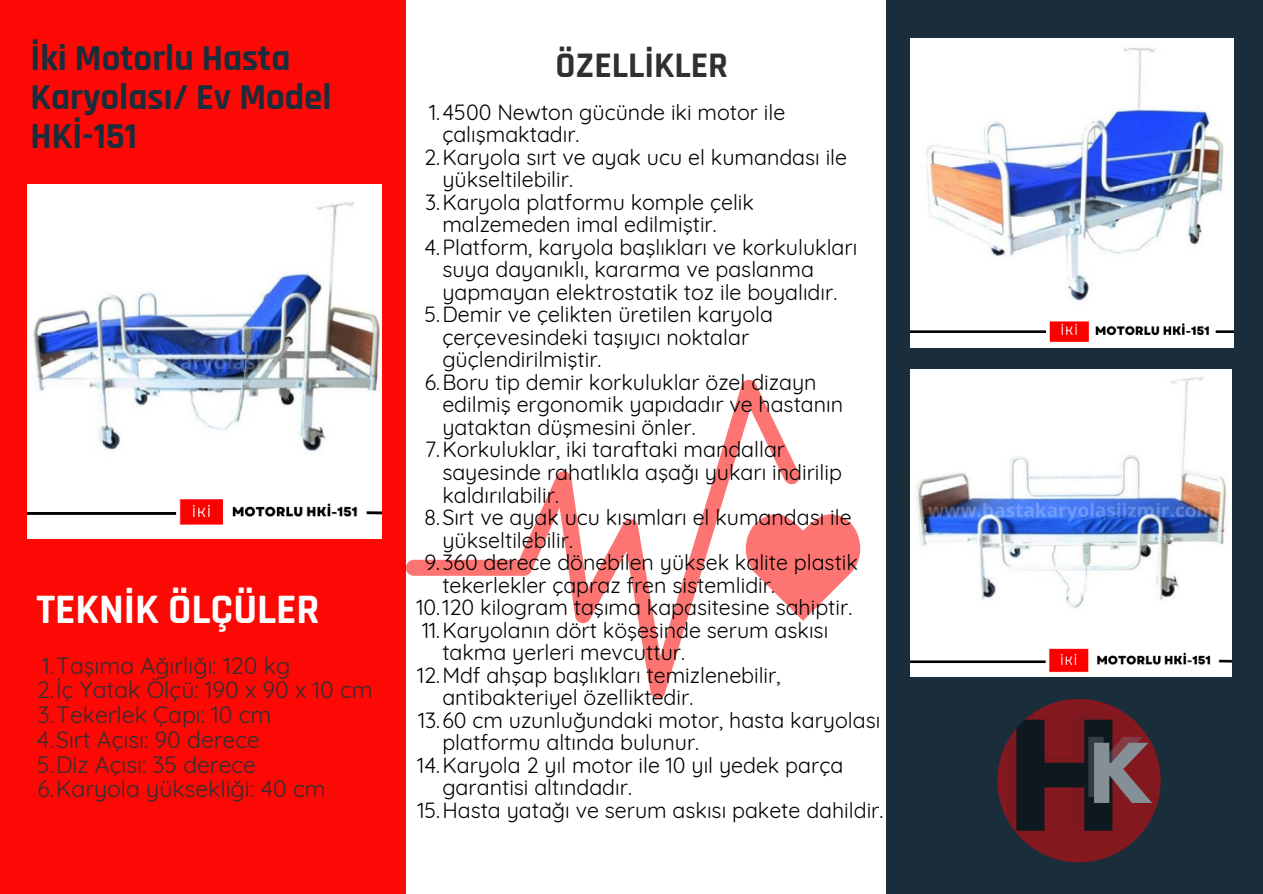
<style>
.page{position:relative;width:1263px;height:894px;background:#fff}
.page>*{position:absolute;margin:0;border:0;box-sizing:border-box;transform-origin:0 0}
.t1{font:700 42.45px "Rajdhani";color:#fff}
.t2{font:700 36.9px/39.3px "Rajdhani";color:#1a2d3b}
.t3{font:700 36.45px "Rajdhani";color:#303030}
.t4{font:22.95px "Quicksand";color:#303030}
.t5{font:21.45px/22.5px "Quicksand";color:#010000}
</style>
<div class="page">
<div style="left:887px;top:0;width:376px;height:893px;background:#1a2d3b"></div>
<div style="left:0;top:0;width:406px;height:893px;background:#fc0805"></div>
<svg style="left:800px;top:514px;width:60px;height:106px"></svg>
<svg style="left:406px;top:379px;width:394px;height:319px"></svg>
<img style="left:997px;top:698px;width:164px;height:164px;border-radius:50%">
<img style="left:28px;top:185px;width:354px;height:353px">
<img style="left:910px;top:38px;width:323px;height:309px">
<img style="left:910px;top:369px;width:322px;height:307px">
<p class="t2" style="left:30px;top:39px;width:261px">İki Motorlu Hasta</p>
<p class="t3" style="left:555px;top:43px;width:174px">ÖZELLİKLER</p>
<p class="t2" style="left:30px;top:78px;width:303px">Karyolası/ Ev Model<br>HKİ-151</p>
<p class="t5" style="left:442px;top:100px;width:344px;text-indent:-13px">1.4500 Newton gücünde iki motor ile çalışmaktadır.</p>
<h3 class="t5" style="left:442px;top:145px;width:406px;text-indent:-18px">2.Karyola sırt ve ayak ucu el kumandası ile yükseltilebilir.</h3>
<p class="t5" style="left:442px;top:190px;width:313px;text-indent:-17px">3.Karyola platformu komple çelik malzemeden imal edilmiştir.</p>
<h1 class="t5" style="left:442px;top:235px;width:416px;text-indent:-18px">4.Platform, karyola başlıkları ve korkulukları suya dayanıklı, kararma ve paslanma yapmayan elektrostatik toz ile boyalıdır.</h1>
<p class="t5" style="left:442px;top:303px;width:332px;text-indent:-18px">5.Demir ve çelikten üretilen karyola çerçevesindeki taşıyıcı noktalar güçlendirilmiştir.</p>
<p class="t5" style="left:442px;top:370px;width:402px;text-indent:-18px">6.Boru tip demir korkuluklar özel dizayn edilmiş ergonomik yapıdadır ve hastanın yataktan düşmesini önler.</p>
<p class="t5" style="left:442px;top:438px;width:401px;text-indent:-17px">7.Korkuluklar, iki taraftaki mandallar sayesinde rahatlıkla aşağı yukarı indirilip kaldırılabilir.</p>
<p class="t5" style="left:442px;top:505px;width:411px;text-indent:-18px">8.Sırt ve ayak ucu kısımları el kumandası ile yükseltilebilir.</p>
<p class="t5" style="left:442px;top:550px;width:417px;text-indent:-18px">9.360 derece dönebilen yüksek kalite plastik tekerlekler çapraz fren sistemlidir.</p>
<p class="t5" style="left:416px;top:595px;width:437px">10.120 kilogram taşıma kapasitesine sahiptir.</p>
<h2 class="t5" style="left:442px;top:618px;width:387px;text-indent:-20px">11.Karyolanın dört köşesinde serum askısı takma yerleri mevcuttur.</h2>
<p class="t5" style="left:442px;top:663px;width:340px;text-indent:-25px">12.Mdf ahşap başlıkları temizlenebilir, antibakteriyel özelliktedir.</p>
<p class="t5" style="left:442px;top:708px;width:439px;text-indent:-24px">13.60 cm uzunluğundaki motor, hasta karyolası platformu altında bulunur.</p>
<p class="t5" style="left:442px;top:753px;width:402px;text-indent:-25px">14.Karyola 2 yıl motor ile 10 yıl yedek parça garantisi altındadır.</p>
<p class="t5" style="left:417px;top:798px;width:467px">15.Hasta yatağı ve serum askısı pakete dahildir.</p>
<p class="t1" style="left:36px;top:583px;width:285px">TEKNİK ÖLÇÜLER</p>
<p class="t4" style="left:42px;top:650px;width:250px">1.Taşıma Ağırlığı: 120 kg</p>
<p class="t4" style="left:37px;top:675px;width:338px">2.İç Yatak Ölçü: 190 x 90 x 10 cm</p>
<p class="t4" style="left:38px;top:700px;width:235px">3.Tekerlek Çapı: 10 cm</p>
<p class="t4" style="left:37px;top:724px;width:224px">4.Sırt Açısı: 90 derece</p>
<p class="t4" style="left:37px;top:749px;width:220px">5.Diz Açısı: 35 derece</p>
<p class="t4" style="left:37px;top:774px;width:290px">6.Karyola yüksekliği: 40 cm</p>
</div>
